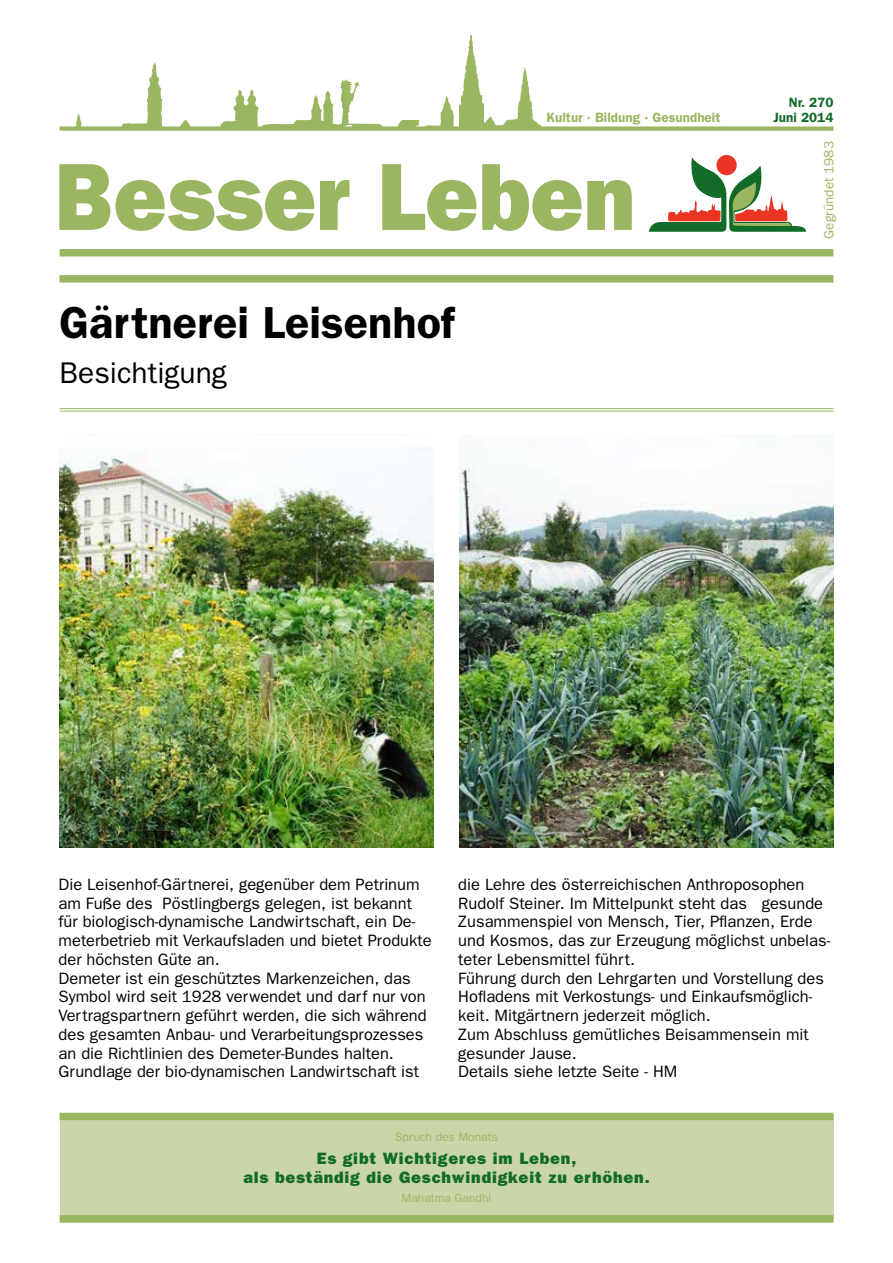
<style>
.page{position:relative;width:893px;height:1263px;background:#fff}
.page>*{position:absolute;margin:0;border:0;box-sizing:border-box;transform-origin:0 0}
.t1{font:800 95.85px "Franklin Gothic";color:#9bb661;scale:.93 1}
.t2{font:600 45px "Franklin Gothic";color:#000}
.t3{font:30px "Franklin Gothic";color:#000}
.t4{font:16.5px/18.8px "Franklin Gothic";color:#000}
.t5{font:800 16.5px/18.8px "Franklin Gothic";letter-spacing:.05em;color:#126c28;text-align:center}
.t6{font:600 13.5px "Franklin Gothic";color:#9bb661}
.t7{font:600 13.5px/15px "Franklin Gothic";color:#126c28;text-align:right}
.t8{font:13.5px "Franklin Gothic";color:#9bb661}
.t9{font:12px "Franklin Gothic";color:#9bb661}
</style>
<div class="page">
<svg style="left:60px;top:35px;width:773px;height:96px"></svg>
<svg style="left:649px;top:155px;width:157px;height:77px"></svg>
<div style="left:60px;top:275px;width:773px;height:8px;background:#9bb661"></div>
<hr style="left:60px;top:408px;width:773px;height:1px;background:#9bb661">
<hr style="left:60px;top:411px;width:773px;height:1px;background:#9bb661">
<div style="left:60px;top:249px;width:773px;height:8px;background:#9bb661"></div>
<img style="left:60px;top:451px;width:374px;height:396px">
<img style="left:459px;top:467px;width:374px;height:380px">
<div style="left:60px;top:1115px;width:773px;height:104px;background:#cad5a9"></div>
<div style="left:60px;top:1113px;width:773px;height:7px;background:#9bb661"></div>
<div style="left:60px;top:1215px;width:773px;height:8px;background:#9bb661"></div>
<p class="t6" style="left:546px;top:109px;width:176px">Kultur · Bildung · Gesundheit</p>
<h1 class="t1" style="left:55px;top:141px;width:626px">Besser Leben</h1>
<h2 class="t2" style="left:60px;top:296px;width:396px">Gärtnerei Leisenhof</h2>
<h3 class="t3" style="left:60px;top:355px;width:169px">Besichtigung</h3>
<p class="t7" style="left:773px;top:94px;width:61px">Nr. 270<br>Juni 2014</p>
<p class="t8" style="left:821px;top:239px;width:99px;rotate:-90deg">Gegründet 1983</p>
<p class="t4" style="left:59px;top:875px;width:375px">Die Leisenhof-Gärtnerei, gegenüber dem Petrinum am Fuße des Pöstlingbergs gelegen, ist bekannt für biologisch-dynamische Landwirtschaft, ein De&shy;meterbetrieb mit Verkaufsladen und bietet Produkte der höchsten Güte an.<br>Demeter ist ein geschütztes Markenzeichen, das Symbol wird seit 1928 verwendet und darf nur von Vertragspartnern geführt werden, die sich während des gesamten Anbau- und Verarbeitungsprozesses an die Richtlinien des Demeter-Bundes halten.<br>Grundlage der bio-dynamischen Landwirtschaft ist</p>
<p class="t4" style="left:458px;top:875px;width:374px">die Lehre des österreichischen Anthroposophen Rudolf Steiner. Im Mittelpunkt steht das gesunde Zusammenspiel von Mensch, Tier, Pflanzen, Erde und Kosmos, das zur Erzeugung möglichst unbelas&shy;teter Lebensmittel führt.<br>Führung durch den Lehrgarten und Vorstellung des Hofladens mit Verkostungs- und Einkaufsmöglich&shy;keit. Mitgärtnern jederzeit möglich.<br>Zum Abschluss gemütliches Beisammensein mit gesunder Jause.<br>Details siehe letzte Seite - HM</p>
<p class="t9" style="left:395px;top:1130px;width:104px">Spruch des Monats</p>
<p class="t5" style="left:243px;top:1149px;width:408px">Es gibt Wichtigeres im Leben,<br>als beständig die Geschwindigkeit zu erhöhen.</p>
<p class="t9" style="left:402px;top:1191px;width:91px">Mahatma Gandhi</p>
</div>
